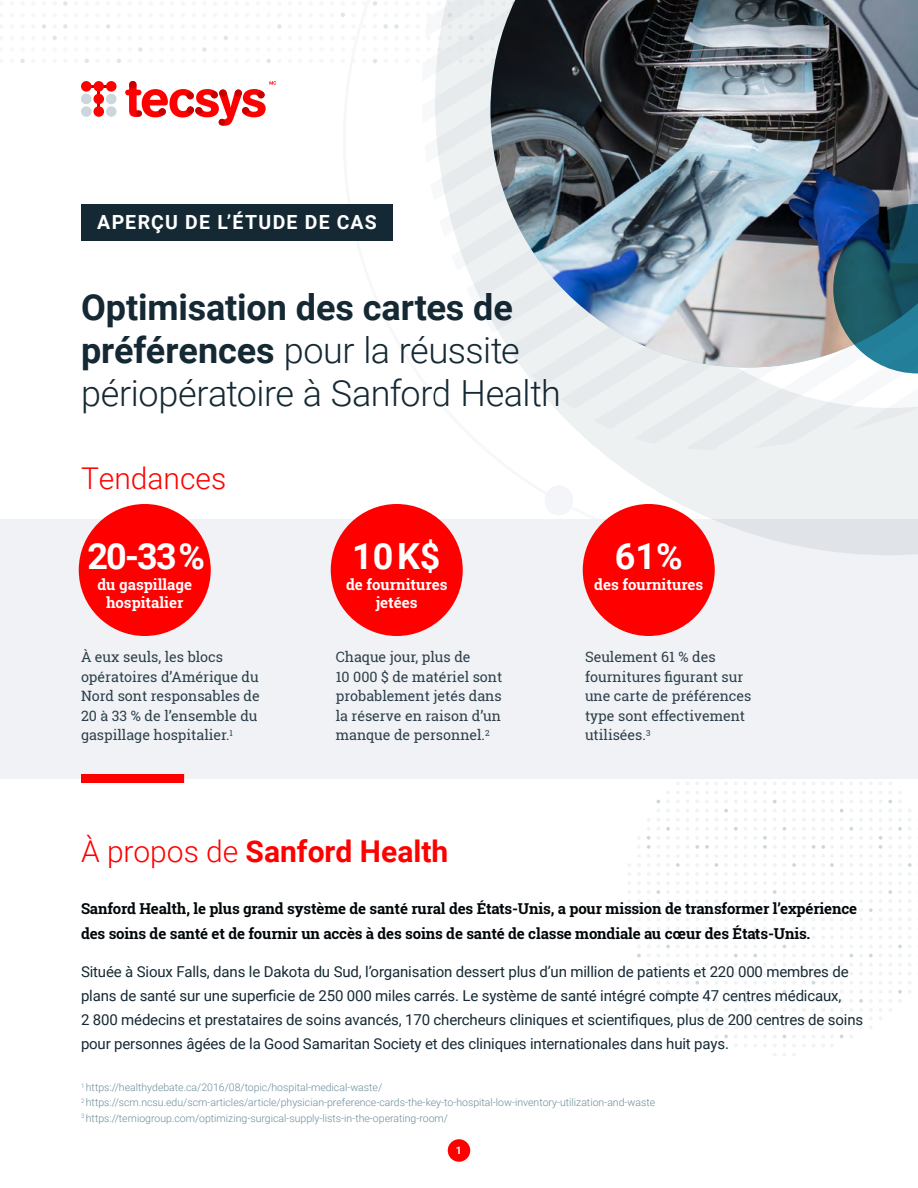
<style>
.page{position:relative;width:918px;height:1188px;background:#fff}
.page>*{position:absolute;margin:0;border:0;box-sizing:border-box;transform-origin:0 0}
.t1{font:300 36px/43.2px "Roboto";letter-spacing:-.01em;color:#152934}
.t2{font:700 36px "Roboto";color:#fff}
.t3{font:700 30px "Roboto";color:#f00}
.t4{font:300 30px "Roboto";color:#f00}
.t5{font:700 19.5px "Roboto";letter-spacing:.065em;color:#fff}
.t6{font:15px/24px "Roboto";letter-spacing:-.01em;color:#152934}
.t7{font:700 15px/25.5px "Roboto Slab";letter-spacing:-.01em;color:#000609}
.t8{font:700 15px/18px "Roboto Slab";color:#fff;text-align:center}
.t9{font:14.25px/19.5px "Roboto Slab";color:#2d404b}
.t10{font:300 10.5px/15.3px "Roboto";color:#6b8c99}
.t11{font:700 10.5px "Roboto";color:#fff}
.s1{font-weight:700}
.s2{font-weight:300}
</style>
<div class="page">
<div style="left:448px;top:1139px;width:22px;height:23px;background:#f00;border-radius:50%"></div>
<svg style="left:138px;top:47px;width:5px;height:5px"></svg>
<svg style="left:106px;top:24px;width:4px;height:5px"></svg>
<svg style="left:63px;top:24px;width:5px;height:5px"></svg>
<svg style="left:63px;top:1px;width:5px;height:5px"></svg>
<svg style="left:117px;top:59px;width:4px;height:4px"></svg>
<svg style="left:85px;top:59px;width:4px;height:4px"></svg>
<svg style="left:52px;top:36px;width:5px;height:4px"></svg>
<svg style="left:42px;top:24px;width:4px;height:5px"></svg>
<svg style="left:20px;top:59px;width:5px;height:4px"></svg>
<svg style="left:277px;top:24px;width:5px;height:5px"></svg>
<svg style="left:266px;top:59px;width:5px;height:4px"></svg>
<svg style="left:224px;top:36px;width:4px;height:4px"></svg>
<svg style="left:202px;top:47px;width:5px;height:5px"></svg>
<svg style="left:888px;top:800px;width:4px;height:3px"></svg>
<svg style="left:898px;top:945px;width:4px;height:3px"></svg>
<svg style="left:869px;top:954px;width:4px;height:3px"></svg>
<svg style="left:888px;top:809px;width:4px;height:121px"></svg>
<svg style="left:859px;top:809px;width:4px;height:121px"></svg>
<svg style="left:869px;top:809px;width:4px;height:121px"></svg>
<svg style="left:879px;top:809px;width:3px;height:121px"></svg>
<svg style="left:840px;top:809px;width:4px;height:121px"></svg>
<svg style="left:850px;top:809px;width:3px;height:121px"></svg>
<svg style="left:898px;top:809px;width:4px;height:121px"></svg>
<svg style="left:908px;top:809px;width:4px;height:121px"></svg>
<svg style="left:840px;top:972px;width:3px;height:48px"></svg>
<svg style="left:850px;top:972px;width:3px;height:48px"></svg>
<svg style="left:859px;top:972px;width:4px;height:48px"></svg>
<svg style="left:869px;top:972px;width:4px;height:48px"></svg>
<svg style="left:879px;top:972px;width:3px;height:48px"></svg>
<svg style="left:889px;top:972px;width:3px;height:40px"></svg>
<svg style="left:898px;top:972px;width:4px;height:30px"></svg>
<svg style="left:840px;top:1035px;width:4px;height:3px"></svg>
<svg style="left:908px;top:972px;width:3px;height:21px"></svg>
<svg style="left:822px;top:800px;width:12px;height:3px"></svg>
<svg style="left:822px;top:791px;width:12px;height:3px"></svg>
<svg style="left:822px;top:782px;width:12px;height:3px"></svg>
<svg style="left:773px;top:800px;width:4px;height:3px"></svg>
<svg style="left:822px;top:945px;width:12px;height:3px"></svg>
<svg style="left:822px;top:936px;width:12px;height:3px"></svg>
<svg style="left:821px;top:809px;width:13px;height:121px"></svg>
<svg style="left:822px;top:963px;width:12px;height:3px"></svg>
<svg style="left:734px;top:954px;width:4px;height:3px"></svg>
<svg style="left:753px;top:954px;width:4px;height:3px"></svg>
<svg style="left:822px;top:954px;width:12px;height:3px"></svg>
<svg style="left:773px;top:809px;width:4px;height:121px"></svg>
<svg style="left:744px;top:809px;width:3px;height:121px"></svg>
<svg style="left:753px;top:809px;width:4px;height:121px"></svg>
<svg style="left:763px;top:809px;width:4px;height:121px"></svg>
<svg style="left:812px;top:809px;width:3px;height:121px"></svg>
<svg style="left:724px;top:809px;width:4px;height:121px"></svg>
<svg style="left:734px;top:809px;width:4px;height:121px"></svg>
<svg style="left:783px;top:809px;width:3px;height:121px"></svg>
<svg style="left:792px;top:809px;width:4px;height:121px"></svg>
<svg style="left:802px;top:809px;width:4px;height:121px"></svg>
<svg style="left:822px;top:1044px;width:12px;height:3px"></svg>
<svg style="left:822px;top:1035px;width:12px;height:3px"></svg>
<svg style="left:822px;top:1026px;width:12px;height:3px"></svg>
<svg style="left:724px;top:972px;width:4px;height:48px"></svg>
<svg style="left:734px;top:972px;width:3px;height:48px"></svg>
<svg style="left:744px;top:972px;width:3px;height:48px"></svg>
<svg style="left:754px;top:972px;width:3px;height:48px"></svg>
<svg style="left:763px;top:972px;width:4px;height:48px"></svg>
<svg style="left:773px;top:972px;width:3px;height:48px"></svg>
<svg style="left:783px;top:972px;width:3px;height:48px"></svg>
<svg style="left:792px;top:972px;width:4px;height:48px"></svg>
<svg style="left:812px;top:972px;width:3px;height:48px"></svg>
<svg style="left:822px;top:972px;width:12px;height:48px"></svg>
<svg style="left:724px;top:1035px;width:4px;height:3px"></svg>
<svg style="left:802px;top:972px;width:4px;height:48px"></svg>
<svg style="left:705px;top:800px;width:13px;height:3px"></svg>
<svg style="left:705px;top:791px;width:13px;height:3px"></svg>
<svg style="left:705px;top:782px;width:13px;height:3px"></svg>
<svg style="left:647px;top:945px;width:13px;height:3px"></svg>
<svg style="left:666px;top:945px;width:4px;height:3px"></svg>
<svg style="left:705px;top:945px;width:13px;height:3px"></svg>
<svg style="left:705px;top:936px;width:13px;height:3px"></svg>
<svg style="left:705px;top:809px;width:13px;height:121px"></svg>
<svg style="left:666px;top:972px;width:4px;height:31px"></svg>
<svg style="left:676px;top:972px;width:3px;height:40px"></svg>
<svg style="left:647px;top:963px;width:13px;height:3px"></svg>
<svg style="left:705px;top:963px;width:13px;height:3px"></svg>
<svg style="left:637px;top:954px;width:4px;height:3px"></svg>
<svg style="left:647px;top:954px;width:13px;height:3px"></svg>
<svg style="left:705px;top:954px;width:13px;height:3px"></svg>
<svg style="left:647px;top:936px;width:13px;height:3px"></svg>
<svg style="left:628px;top:863px;width:3px;height:67px"></svg>
<svg style="left:637px;top:836px;width:4px;height:94px"></svg>
<svg style="left:647px;top:809px;width:13px;height:121px"></svg>
<svg style="left:695px;top:809px;width:4px;height:121px"></svg>
<svg style="left:666px;top:809px;width:4px;height:121px"></svg>
<svg style="left:676px;top:809px;width:4px;height:121px"></svg>
<svg style="left:686px;top:809px;width:3px;height:121px"></svg>
<svg style="left:705px;top:1026px;width:13px;height:3px"></svg>
<svg style="left:647px;top:972px;width:13px;height:21px"></svg>
<svg style="left:695px;top:972px;width:4px;height:48px"></svg>
<svg style="left:705px;top:972px;width:13px;height:48px"></svg>
<svg style="left:686px;top:972px;width:3px;height:48px"></svg>
<div style="left:81px;top:204px;width:312px;height:36px;background:#152934"></div>
<hr style="left:97px;top:86px;width:3px;height:27px;background:#c50000">
<hr style="left:86px;top:85px;width:26px;height:3px;background:#c50000">
<div style="left:81px;top:81px;width:11px;height:11px;background:#f00;border-radius:50%"></div>
<div style="left:93px;top:81px;width:11px;height:11px;background:#f00;border-radius:50%"></div>
<div style="left:106px;top:81px;width:11px;height:11px;background:#f00;border-radius:50%"></div>
<div style="left:81px;top:94px;width:11px;height:10px;background:#cbd7dc;border-radius:50%"></div>
<div style="left:93px;top:94px;width:11px;height:10px;background:#f00;border-radius:50%"></div>
<div style="left:106px;top:94px;width:11px;height:10px;background:#cbd7dc;border-radius:50%"></div>
<div style="left:81px;top:106px;width:11px;height:11px;background:#cbd7dc;border-radius:50%"></div>
<div style="left:93px;top:106px;width:11px;height:11px;background:#f00;border-radius:50%"></div>
<div style="left:106px;top:106px;width:11px;height:11px;background:#cbd7dc;border-radius:50%"></div>
<svg style="left:242px;top:81px;width:34px;height:36px"></svg>
<div style="left:257px;top:91px;width:8px;height:7px;background:#c50000;border-radius:50%"></div>
<div style="left:242px;top:107px;width:7px;height:7px;background:#c50000;border-radius:50%"></div>
<svg style="left:125px;top:81px;width:117px;height:45px"></svg>
<div style="left:0;top:519px;width:918px;height:259px;background:#f0f2f5"></div>
<div style="left:81px;top:774px;width:103px;height:9px;background:#f00"></div>
<div style="left:79px;top:504px;width:132px;height:132px;background:#f00;border-radius:50%"></div>
<div style="left:331px;top:504px;width:132px;height:132px;background:#f00;border-radius:50%"></div>
<div style="left:583px;top:504px;width:132px;height:132px;background:#f00;border-radius:50%"></div>
<svg style="left:435px;top:0;width:483px;height:555px;fill:#eef1f2"></svg>
<img style="left:490px;top:0;width:428px;height:368px">
<svg style="left:833px;top:153px;width:85px;height:277px"></svg>
<h3 class="t5" style="left:97px;top:208px;width:281px">APERÇU DE L’ÉTUDE DE CAS</h3>
<h1 class="t1" style="left:81px;top:284px;width:482px"><span class="s1">Optimisation des cartes de préférences</span> pour la réussite périopératoire à Sanford Health</h1>
<h2 class="t4" style="left:81px;top:457px;width:147px">Tendances</h2>
<h1 class="t2" style="left:87px;top:531px;width:119px">20-33%</h1>
<h1 class="t2" style="left:352px;top:531px;width:90px">10K$</h1>
<h1 class="t2" style="left:615px;top:531px;width:69px">61%</h1>
<p class="t8" style="left:97px;top:575px;width:96px">du gaspillage hospitalier</p>
<p class="t8" style="left:346px;top:575px;width:103px">de fournitures jetées</p>
<p class="t8" style="left:594px;top:575px;width:111px">des fournitures</p>
<p class="t9" style="left:81px;top:647px;width:180px">À eux seuls, les blocs opératoires d’Amérique du<br>Nord sont responsables de<br>20 à 33 % de l’ensemble du gaspillage hospitalier.<sup>1</sup></p>
<p class="t9" style="left:336px;top:647px;width:168px">Chaque jour, plus de<br>10 000 $ de matériel sont probablement jetés dans la réserve en raison d’un manque de personnel.<sup>2</sup></p>
<h2 class="t3" style="left:81px;top:830px;width:369px"><span class="s2">À propos de</span> Sanford Health</h2>
<p class="t9" style="left:585px;top:647px;width:168px">Seulement 61 % des fournitures figurant sur une carte de préférences type sont effectivement utilisées.<sup>3</sup></p>
<p class="t7" style="left:81px;top:895px;width:778px">Sanford Health, le plus grand système de santé rural des États-Unis, a pour mission de transformer l’expérience des soins de santé et de fournir un accès à des soins de santé de classe mondiale au cœur des États-Unis.</p>
<p class="t6" style="left:81px;top:959px;width:784px">Située à Sioux Falls, dans le Dakota du Sud, l’organisation dessert plus d’un million de patients et 220 000 membres de plans de santé sur une superficie de 250 000 miles carrés. Le système de santé intégré compte 47 centres médicaux,<br>2 800 médecins et prestataires de soins avancés, 170 chercheurs cliniques et scientifiques, plus de 200 centres de soins pour personnes âgées de la Good Samaritan Society et des cliniques internationales dans huit pays.</p>
<p class="t10" style="left:81px;top:1079px;width:576px"><sup>1</sup> https://healthydebate.ca/2016/08/topic/hospital-medical-waste/<br><sup>2</sup> https://scm.ncsu.edu/scm-articles/article/physician-preference-cards-the-key-to-hospital-low-inventory-utilization-and-waste<br><sup>3</sup> https://terniogroup.com/optimizing-surgical-supply-lists-in-the-operating-room/</p>
<p class="t11" style="left:456px;top:1143px;width:8px">1</p>
</div>
